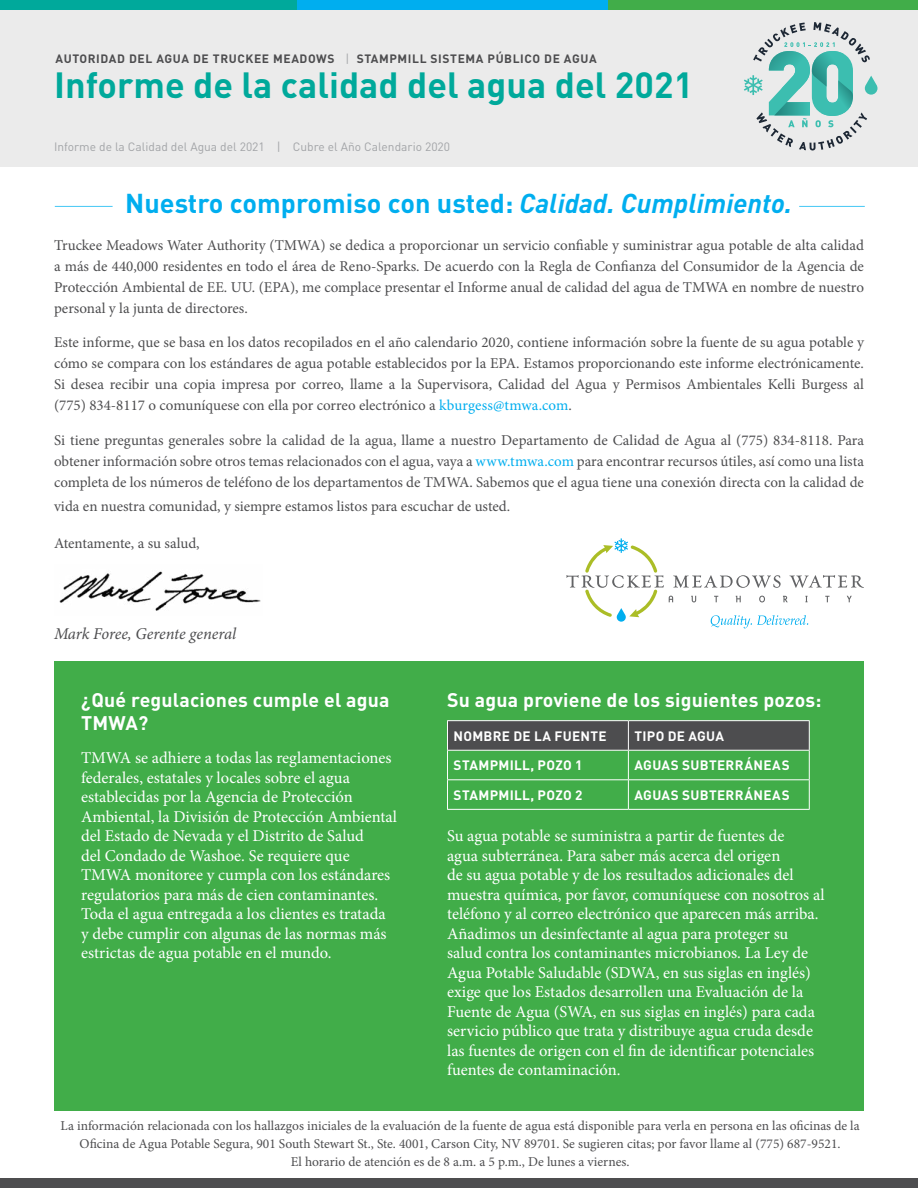
<style>
.page{position:relative;width:918px;height:1188px;background:#fff}
.page>*{position:absolute;margin:0;border:0;box-sizing:border-box;transform-origin:0 0}
.t1{font:700 36px "DIN Pro";color:#00a99b}
.t2{font:700 27px "DIN Pro";color:#00aeef}
.t3{font:700 19.5px/23.4px "DIN Pro";letter-spacing:.01em;color:#fff}
.t4{font:16.5px/19.5px "Minion Pro";color:#fff}
.t5{font:italic 16.5px "Minion Pro";letter-spacing:-.01em;color:#4d4d4f}
.t6{font:15px/21px "Minion Pro";color:#4d4d4f;text-align:justify}
.t7{font:13.5px/18px "Minion Pro";color:#4d4d4f;text-align:center}
.t8{font:700 13.5px "DIN Pro";letter-spacing:.02em;color:#fff}
.t9{font:700 12px "DIN Pro";letter-spacing:.05em;color:#4d4d4f}
.t10{font:12px "DIN Pro";color:#a2a4a7}
.s1{font-weight:400;color:#a2a4a7}
.s2{font-style:italic}
.s3{color:#00aeef}
</style>
<div class="page">
<img style="left:59px;top:571px;width:202px;height:40px">
<svg style="left:566px;top:538px;width:298px;height:90px"></svg>
<div style="left:0;top:0;width:918px;height:166px;background:#ebebeb"></div>
<div style="left:607px;top:0;width:311px;height:10px;background:#41ad49"></div>
<div style="left:0;top:0;width:297px;height:10px;background:#00a99b"></div>
<div style="left:297px;top:0;width:310px;height:10px;background:#00aeef"></div>
<svg style="left:744px;top:22px;width:133px;height:129px"></svg>
<hr style="left:799px;top:206px;width:66px;height:1px;background:#44c8f5">
<hr style="left:55px;top:206px;width:58px;height:1px;background:#44c8f5">
<div style="left:54px;top:662px;width:810px;height:449px;background:#41ad49"></div>
<hr style="left:447px;top:720px;width:181px;height:1px;background:#fff">
<hr style="left:628px;top:720px;width:182px;height:1px;background:#fff">
<svg style="left:447px;top:721px;width:363px;height:88px"></svg>
<hr style="left:447px;top:809px;width:181px;height:1px;background:#fff">
<hr style="left:628px;top:809px;width:182px;height:1px;background:#fff">
<div style="left:0;top:1178px;width:918px;height:10px;background:#4d4d4f"></div>
<p class="t9" style="left:55px;top:49px;width:543px">AUTORIDAD DEL AGUA DE TRUCKEE MEADOWS <span class="s1">|</span> STAMPMILL SISTEMA PÚBLICO DE AGUA</p>
<h1 class="t1" style="left:54px;top:55px;width:641px">Informe de la calidad del agua del 2021</h1>
<p class="t10" style="left:54px;top:138px;width:398px">Informe de la Calidad del Agua del 2021 | Cubre el Año Calendario 2020</p>
<h2 class="t2" style="left:125px;top:181px;width:669px">Nuestro compromiso con usted: <span class="s2">Calidad. Cumplimiento.</span></h2>
<p class="t6" style="left:54px;top:234px;width:812px">Truckee Meadows Water Authority (TMWA) se dedica a proporcionar un servicio confiable y suministrar agua potable de alta calidad a más de 440,000 residentes en todo el área de Reno-Sparks. De acuerdo con la Regla de Confianza del Consumidor de la Agencia de Protección Ambiental de EE. UU. (EPA), me complace presentar el Informe anual de calidad del agua de TMWA en nombre de nuestro personal y la junta de directores.</p>
<p class="t6" style="left:54px;top:332px;width:812px">Este informe, que se basa en los datos recopilados en el año calendario 2020, contiene información sobre la fuente de su agua potable y cómo se compara con los estándares de agua potable establecidos por la EPA. Estamos proporcionando este informe electrónicamente.<br>Si desea recibir una copia impresa por correo, llame a la Supervisora, Calidad del Agua y Permisos Ambientales Kelli Burgess al (775) 834-8117 o comuníquese con ella por correo electrónico a <span class="s3">kburgess@tmwa.com</span>.</p>
<p class="t6" style="left:54px;top:429px;width:812px">Si tiene preguntas generales sobre la calidad de la agua, llame a nuestro Departamento de Calidad de Agua al (775) 834-8118. Para obtener información sobre otros temas relacionados con el agua, vaya a <span class="s3">www.tmwa.com</span> para encontrar recursos útiles, así como una lista completa de los números de teléfono de los departamentos de TMWA. Sabemos que el agua tiene una conexión directa con la calidad de</p>
<p class="t6" style="left:54px;top:495px;width:458px">vida en nuestra comunidad, y siempre estamos listos para escuchar de usted.</p>
<p class="t6" style="left:54px;top:533px;width:147px">Atentamente, a su salud,</p>
<p class="t5" style="left:54px;top:624px;width:184px">Mark Foree, Gerente general</p>
<h3 class="t3" style="left:81px;top:686px;width:310px">¿Qué regulaciones cumple el agua<br>TMWA?</h3>
<p class="t4" style="left:81px;top:748px;width:318px">TMWA se adhiere a todas las reglamentaciones federales, estatales y locales sobre el agua establecidas por la Agencia de Protección Ambiental, la División de Protección Ambiental del Estado de Nevada y el Distrito de Salud<br>del Condado de Washoe. Se requiere que TMWA monitoree y cumpla con los estándares regulatorios para más de cien contaminantes.<br>Toda el agua entregada a los clientes es tratada y debe cumplir con algunas de las normas más estrictas de agua potable en el mundo.</p>
<h3 class="t3" style="left:447px;top:686px;width:376px">Su agua proviene de los siguientes pozos:</h3>
<p class="t8" style="left:454px;top:724px;width:155px">NOMBRE DE LA FUENTE</p>
<p class="t8" style="left:634px;top:724px;width:91px">TIPO DE AGUA</p>
<p class="t8" style="left:454px;top:754px;width:130px">STAMPMILL, POZO 1</p>
<p class="t8" style="left:634px;top:754px;width:157px">AGUAS SUBTERRÁNEAS</p>
<p class="t8" style="left:454px;top:784px;width:130px">STAMPMILL, POZO 2</p>
<p class="t8" style="left:634px;top:784px;width:157px">AGUAS SUBTERRÁNEAS</p>
<p class="t4" style="left:447px;top:826px;width:379px">Su agua potable se suministra a partir de fuentes de<br>agua subterránea. Para saber más acerca del origen<br>de su agua potable y de los resultados adicionales del muestra química, por favor, comuníquese con nosotros al teléfono y al correo electrónico que aparecen más arriba.<br>Añadimos un desinfectante al agua para proteger su salud contra los contaminantes microbianos. La Ley de Agua Potable Saludable (SDWA, en sus siglas en inglés) exige que los Estados desarrollen una Evaluación de la Fuente de Agua (SWA, en sus siglas en inglés) para cada servicio público que trata y distribuye agua cruda desde las fuentes de origen con el fin de identificar potenciales fuentes de contaminación.</p>
<p class="t7" style="left:61px;top:1117px;width:801px">La información relacionada con los hallazgos iniciales de la evaluación de la fuente de agua está disponible para verla en persona en las oficinas de la<br>Oficina de Agua Potable Segura, 901 South Stewart St., Ste. 4001, Carson City, NV 89701. Se sugieren citas; por favor llame al (775) 687-9521.<br>El horario de atención es de 8 a.m. a 5 p.m., De lunes a viernes.</p>
</div>
